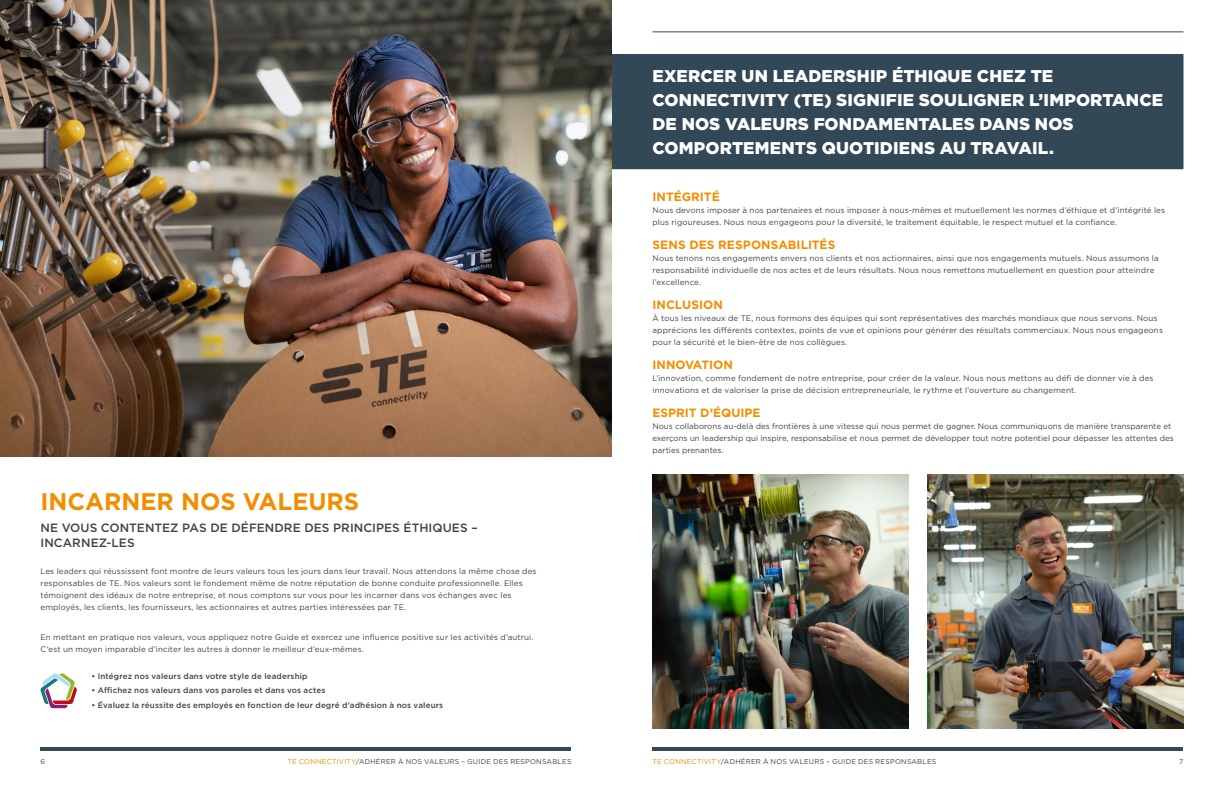
<style>
.page{position:relative;width:1224px;height:792px;background:#fff}
.page>*{position:absolute;margin:0;border:0;box-sizing:border-box;transform-origin:0 0}
.t1{font:700 24px "Gotham";color:#f28e00}
.t2{font:900 17px/24px "Gotham";letter-spacing:.005em;color:#fff}
.t3{font:700 12px "Gotham";color:#f28e00}
.t4{font:500 12px/15px "Gotham";letter-spacing:.005em;color:#424241}
.t5{font:8px/12px "Gotham";letter-spacing:.015em;color:#424241}
.t6{font:500 8px "Gotham";letter-spacing:.015em;color:#424241}
.t7{font:7px "Gotham";letter-spacing:.03em;color:#424241}
.s1{color:#f28e00}
</style>
<div class="page">
<hr style="left:652px;top:32px;width:532px;height:1px;background:#324857">
<hr style="left:40px;top:747px;width:532px;height:4px;background:#324857">
<hr style="left:652px;top:747px;width:532px;height:4px;background:#324857">
<img style="left:0;top:0;width:612px;height:456px">
<svg style="left:40px;top:673px;width:37px;height:35px"></svg>
<div style="left:612px;top:54px;width:572px;height:115px;background:#324857"></div>
<img style="left:652px;top:474px;width:257px;height:255px">
<img style="left:927px;top:474px;width:257px;height:255px">
<h1 class="t1" style="left:40px;top:485px;width:320px">INCARNER NOS VALEURS</h1>
<h3 class="t4" style="left:40px;top:521px;width:439px">NE VOUS CONTENTEZ PAS DE DÉFENDRE DES PRINCIPES ÉTHIQUES –<br>INCARNEZ-LES</h3>
<p class="t5" style="left:40px;top:565px;width:498px">Les leaders qui réussissent font montre de leurs valeurs tous les jours dans leur travail. Nous attendons la même chose des responsables de TE. Nos valeurs sont le fondement même de notre réputation de bonne conduite professionnelle. Elles témoignent des idéaux de notre entreprise, et nous comptons sur vous pour les incarner dans vos échanges avec les employés, les clients, les fournisseurs, les actionnaires et autres parties intéressées par TE.</p>
<p class="t5" style="left:40px;top:631px;width:495px">En mettant en pratique nos valeurs, vous appliquez notre Guide et exercez une influence positive sur les activités d’autrui.<br>C’est un moyen imparable d’inciter les autres à donner le meilleur d’eux-mêmes.</p>
<p class="t6" style="left:92px;top:670px;width:218px">• Intégrez nos valeurs dans votre style de leadership</p>
<p class="t6" style="left:92px;top:685px;width:235px">• Affichez nos valeurs dans vos paroles et dans vos actes</p>
<p class="t6" style="left:92px;top:700px;width:353px">• Évaluez la réussite des employés en fonction de leur degré d’adhésion à nos valeurs</p>
<h2 class="t2" style="left:652px;top:64px;width:512px">EXERCER UN LEADERSHIP ÉTHIQUE CHEZ TE CONNECTIVITY (TE) SIGNIFIE SOULIGNER L’IMPORTANCE DE NOS VALEURS FONDAMENTALES DANS NOS COMPORTEMENTS QUOTIDIENS AU TRAVAIL.</h2>
<h3 class="t3" style="left:652px;top:189px;width:69px">INTÉGRITÉ</h3>
<p class="t5" style="left:652px;top:204px;width:514px">Nous devons imposer à nos partenaires et nous imposer à nous-mêmes et mutuellement les normes d’éthique et d’intégrité les plus rigoureuses. Nous nous engageons pour la diversité, le traitement équitable, le respect mutuel et la confiance.</p>
<h3 class="t3" style="left:652px;top:237px;width:184px">SENS DES RESPONSABILITÉS</h3>
<p class="t5" style="left:652px;top:252px;width:508px">Nous tenons nos engagements envers nos clients et nos actionnaires, ainsi que nos engagements mutuels. Nous assumons la responsabilité individuelle de nos actes et de leurs résultats. Nous nous remettons mutuellement en question pour atteindre l’excellence.</p>
<h3 class="t3" style="left:652px;top:297px;width:72px">INCLUSION</h3>
<p class="t5" style="left:652px;top:312px;width:512px">À tous les niveaux de TE, nous formons des équipes qui sont représentatives des marchés mondiaux que nous servons. Nous apprécions les différents contextes, points de vue et opinions pour générer des résultats commerciaux. Nous nous engageons pour la sécurité et le bien-être de nos collègues.</p>
<h3 class="t3" style="left:652px;top:357px;width:82px">INNOVATION</h3>
<p class="t5" style="left:652px;top:372px;width:503px">L’innovation, comme fondement de notre entreprise, pour créer de la valeur. Nous nous mettons au défi de donner vie à des innovations et de valoriser la prise de décision entrepreneuriale, le rythme et l’ouverture au changement.</p>
<h3 class="t3" style="left:652px;top:405px;width:110px">ESPRIT D’ÉQUIPE</h3>
<p class="t5" style="left:652px;top:420px;width:523px">Nous collaborons au-delà des frontières à une vitesse qui nous permet de gagner. Nous communiquons de manière transparente et exerçons un leadership qui inspire, responsabilise et nous permet de développer tout notre potentiel pour dépasser les attentes des parties prenantes.</p>
<p class="t7" style="left:40px;top:757px;width:6px">6</p>
<p class="t7" style="left:288px;top:757px;width:285px"><span class="s1">TE CONNECTIVITY</span>/ADHÉRER À NOS VALEURS – GUIDE DES RESPONSABLES</p>
<p class="t7" style="left:653px;top:757px;width:285px"><span class="s1">TE CONNECTIVITY</span>/ADHÉRER À NOS VALEURS – GUIDE DES RESPONSABLES</p>
<p class="t7" style="left:1179px;top:757px;width:6px">7</p>
</div>
